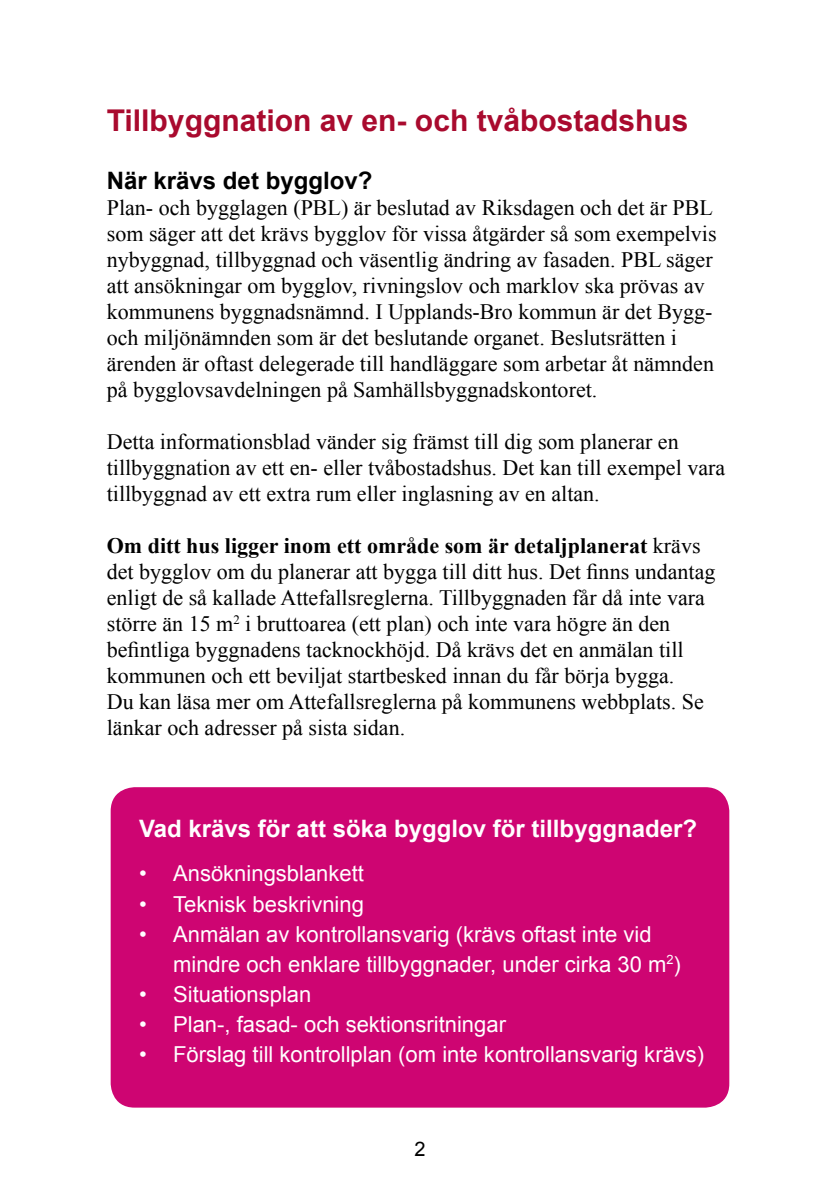
<style>
.page{position:relative;width:840px;height:1191px;background:#fff}
.page>*{position:absolute;margin:0;border:0;box-sizing:border-box;transform-origin:0 0}
.t1{font:700 30px "Arial";color:#a90a2e}
.t2{font:700 24px "Arial";color:#fff}
.t3{font:700 24px "Arial";color:#000}
.t4{font:22px/26px "Times New Roman";color:#000}
.t5{font:22px/30px "Arial";color:#fff}
.t6{font:20px "Arial";color:#000}
.s1{font-weight:700}
</style>
<div class="page">
<div style="left:111px;top:787px;width:618px;height:320px;background:#ce0572;border-radius:24px"></div>
<h1 class="t1" style="left:107px;top:101px;width:583px">Tillbyggnation av en- och tvåbostadshus</h1>
<p class="t3" style="left:107px;top:164px;width:267px">När krävs det bygglov?</p>
<p class="t4" style="left:107px;top:194px;width:611px">Plan- och bygglagen (PBL) är beslutad av Riksdagen och det är PBL som säger att det krävs bygglov för vissa åtgärder så som exempelvis nybyggnad, tillbyggnad och väsentlig ändring av fasaden. PBL säger att ansökningar om bygglov, rivningslov och marklov ska prövas av kommunens byggnadsnämnd. I Upplands-Bro kommun är det Bygg&shy;och miljönämnden som är det beslutande organet. Beslutsrätten i ärenden är oftast delegerade till handläggare som arbetar åt nämnden på bygglovsavdelningen på Samhällsbyggnadskontoret.</p>
<p class="t4" style="left:107px;top:428px;width:619px">Detta informationsblad vänder sig främst till dig som planerar en tillbyggnation av ett en- eller tvåbostadshus. Det kan till exempel vara tillbyggnad av ett extra rum eller inglasning av en altan.</p>
<p class="t4" style="left:107px;top:532px;width:610px"><span class="s1">Om ditt hus ligger inom ett område som är detaljplanerat</span> krävs det bygglov om du planerar att bygga till ditt hus. Det finns undantag enligt de så kallade Attefallsreglerna. Tillbyggnaden får då inte vara större än 15 m<sup>2</sup> i bruttoarea (ett plan) och inte vara högre än den befintliga byggnadens tacknockhöjd. Då krävs det en anmälan till kommunen och ett beviljat startbesked innan du får börja bygga.<br>Du kan läsa mer om Attefallsreglerna på kommunens webbplats. Se länkar och adresser på sista sidan.</p>
<p class="t2" style="left:139px;top:812px;width:559px">Vad krävs för att söka bygglov för tillbyggnader?</p>
<p class="t5" style="left:139px;top:859px;width:226px">• Ansökningsblankett</p>
<p class="t5" style="left:139px;top:889px;width:226px">• Teknisk beskrivning</p>
<p class="t5" style="left:173px;top:919px;width:509px;text-indent:-34px">• Anmälan av kontrollansvarig (krävs oftast inte vid mindre och enklare tillbyggnader, under cirka 30 m<sup>2</sup>)</p>
<p class="t5" style="left:139px;top:979px;width:174px">• Situationsplan</p>
<p class="t5" style="left:139px;top:1009px;width:368px">• Plan-, fasad- och sektionsritningar</p>
<p class="t5" style="left:139px;top:1039px;width:566px">• Förslag till kontrollplan (om inte kontrollansvarig krävs)</p>
<p class="t6" style="left:414px;top:1135px;width:13px">2</p>
</div>
